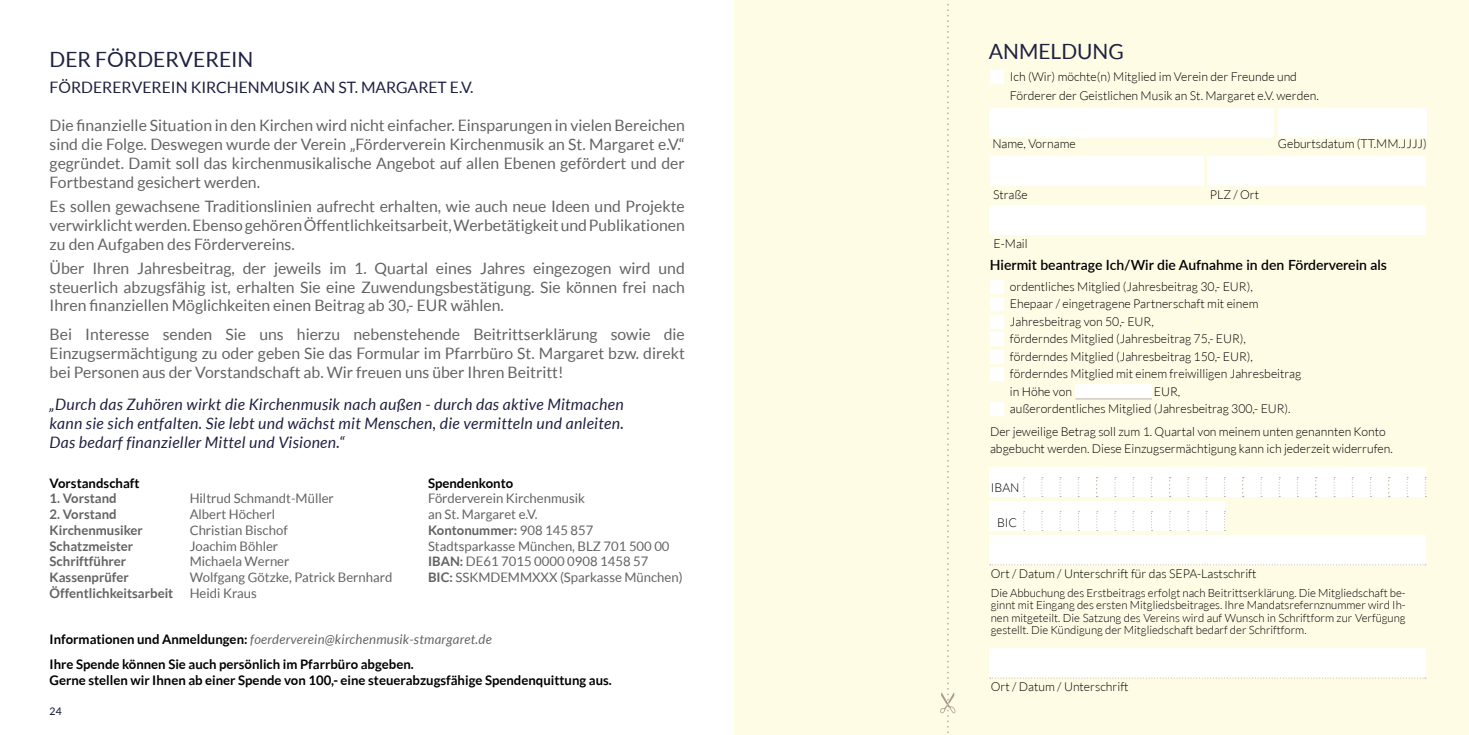
<style>
.page{position:relative;width:1469px;height:735px;background:#fff}
.page>*{position:absolute;margin:0;border:0;box-sizing:border-box;transform-origin:0 0}
.t1{font:21px "Lato";color:#1e2141}
.t2{font:15.75px/18.9px "Lato";color:#646363;text-align:justify}
.t3{font:italic 15.75px/18.9px "Lato";letter-spacing:.02em;color:#1e2141;text-align:justify}
.t4{font:15.75px "Lato";color:#1e2141}
.t5{font:600 14px "Lato";color:#000}
.t6{font:13.12px/15.8px "Lato";color:#646363}
.t7{font:700 13.12px/15.8px "Lato";color:#000}
.t8{font:700 13.12px "Lato";color:#646363}
.t9{font:italic 13.12px "Lato";letter-spacing:.02em;color:#646363}
.t10{font:300 12.25px/17.5px "Lato";color:#000}
.t11{font:300 11.38px/12.2px "Lato";color:#000;text-align:justify}
.t12{font:500 10.5px "Lato";color:#1e2141}
.s1{font-weight:700}
.s2{font-weight:700;font-style:normal;color:#000}
</style>
<div class="page">
<div style="left:734px;top:0;width:734px;height:734px;background:#fffce5"></div>
<div style="left:1278px;top:108px;width:149px;height:29px;background:#fff"></div>
<div style="left:989px;top:108px;width:284px;height:29px;background:#fff"></div>
<div style="left:990px;top:70px;width:13px;height:13px;background:#fff"></div>
<div style="left:990px;top:280px;width:13px;height:13px;background:#fff"></div>
<div style="left:990px;top:315px;width:13px;height:13px;background:#fff"></div>
<div style="left:990px;top:350px;width:13px;height:13px;background:#fff"></div>
<div style="left:990px;top:297px;width:13px;height:14px;background:#fff"></div>
<div style="left:990px;top:332px;width:13px;height:14px;background:#fff"></div>
<div style="left:990px;top:367px;width:13px;height:13px;background:#fff"></div>
<div style="left:990px;top:402px;width:13px;height:13px;background:#fff"></div>
<div style="left:989px;top:156px;width:214px;height:29px;background:#fff"></div>
<div style="left:989px;top:205px;width:436px;height:30px;background:#fff"></div>
<div style="left:1207px;top:156px;width:218px;height:29px;background:#fff"></div>
<div style="left:989px;top:467px;width:436px;height:29px;background:#fff"></div>
<div style="left:989px;top:501px;width:236px;height:29px;background:#fff"></div>
<div style="left:1075px;top:383px;width:76px;height:15px;background:#fff"></div>
<hr style="left:1075px;top:398px;width:76px;height:1px;background:#b9afa3">
<div style="left:989px;top:535px;width:436px;height:30px;background:#fff"></div>
<svg style="left:989px;top:564px;width:436px;height:1px"></svg>
<div style="left:989px;top:648px;width:436px;height:30px;background:#fff"></div>
<svg style="left:989px;top:677px;width:436px;height:1px"></svg>
<svg style="left:940px;top:4px;width:15px;height:731px"></svg>
<svg style="left:1023px;top:477px;width:1px;height:20px"></svg>
<svg style="left:1059px;top:477px;width:2px;height:20px"></svg>
<svg style="left:1077px;top:477px;width:2px;height:20px"></svg>
<svg style="left:1095px;top:477px;width:2px;height:20px"></svg>
<svg style="left:1023px;top:511px;width:1px;height:18px"></svg>
<svg style="left:1132px;top:477px;width:2px;height:20px"></svg>
<svg style="left:1150px;top:477px;width:2px;height:20px"></svg>
<svg style="left:1059px;top:511px;width:2px;height:17px"></svg>
<svg style="left:1168px;top:477px;width:2px;height:20px"></svg>
<svg style="left:1078px;top:511px;width:1px;height:18px"></svg>
<svg style="left:1205px;top:477px;width:2px;height:20px"></svg>
<svg style="left:1096px;top:511px;width:1px;height:18px"></svg>
<svg style="left:1223px;top:477px;width:2px;height:20px"></svg>
<svg style="left:1132px;top:511px;width:2px;height:18px"></svg>
<svg style="left:1241px;top:477px;width:2px;height:20px"></svg>
<svg style="left:1151px;top:511px;width:1px;height:18px"></svg>
<svg style="left:1260px;top:477px;width:2px;height:20px"></svg>
<svg style="left:1278px;top:477px;width:2px;height:20px"></svg>
<svg style="left:1296px;top:477px;width:2px;height:20px"></svg>
<svg style="left:1205px;top:511px;width:2px;height:18px"></svg>
<svg style="left:1224px;top:511px;width:1px;height:18px"></svg>
<svg style="left:1333px;top:477px;width:2px;height:20px"></svg>
<svg style="left:1351px;top:477px;width:2px;height:20px"></svg>
<svg style="left:1369px;top:477px;width:2px;height:20px"></svg>
<svg style="left:1406px;top:477px;width:2px;height:20px"></svg>
<svg style="left:1424px;top:477px;width:2px;height:20px"></svg>
<h1 class="t1" style="left:50px;top:47px;width:205px">DER FÖRDERVEREIN</h1>
<p class="t4" style="left:50px;top:79px;width:425px">FÖRDERERVEREIN KIRCHENMUSIK AN ST. MARGARET E.V.</p>
<p class="t2" style="left:50px;top:116px;width:636px">Die finanzielle Situation in den Kirchen wird nicht einfacher. Einsparungen in vielen Bereichen sind die Folge. Deswegen wurde der Verein „Förderverein Kirchenmusik an St. Margaret e.V.“ gegründet. Damit soll das kirchenmusikalische Angebot auf allen Ebenen gefördert und der Fortbestand gesichert werden.</p>
<p class="t2" style="left:50px;top:196px;width:637px">Es sollen gewachsene Traditionslinien aufrecht erhalten, wie auch neue Ideen und Projekte verwirklicht werden. Ebenso gehören Öffentlichkeitsarbeit, Werbetätigkeit und Publikationen zu den Aufgaben des Fördervereins.</p>
<p class="t2" style="left:50px;top:258px;width:636px">Über Ihren Jahresbeitrag, der jeweils im 1. Quartal eines Jahres eingezogen wird und steuerlich abzugsfähig ist, erhalten Sie eine Zuwendungsbestätigung. Sie können frei nach Ihren finanziellen Möglichkeiten einen Beitrag ab 30,- EUR wählen.</p>
<p class="t2" style="left:50px;top:325px;width:637px">Bei Interesse senden Sie uns hierzu nebenstehende Beitrittserklärung sowie die Einzugsermächtigung zu oder geben Sie das Formular im Pfarrbüro St. Margaret bzw. direkt bei Personen aus der Vorstandschaft ab. Wir freuen uns über Ihren Beitritt!</p>
<p class="t3" style="left:50px;top:395px;width:575px">„Durch das Zuhören wirkt die Kirchenmusik nach außen - durch das aktive Mitmachen kann sie sich entfalten. Sie lebt und wächst mit Menschen, die vermitteln und anleiten.<br>Das bedarf finanzieller Mittel und Visionen.“</p>
<p class="t7" style="left:50px;top:474px;width:91px">Vorstandschaft</p>
<p class="t8" style="left:50px;top:491px;width:69px">1. Vorstand</p>
<p class="t6" style="left:190px;top:490px;width:146px">Hiltrud Schmandt-Müller</p>
<p class="t8" style="left:50px;top:506px;width:69px">2. Vorstand</p>
<p class="t6" style="left:190px;top:506px;width:87px">Albert Höcherl</p>
<p class="t8" style="left:50px;top:522px;width:95px">Kirchenmusiker</p>
<p class="t6" style="left:190px;top:522px;width:100px">Christian Bischof</p>
<p class="t8" style="left:50px;top:538px;width:85px">Schatzmeister</p>
<p class="t6" style="left:190px;top:537px;width:90px">Joachim Böhler</p>
<p class="t8" style="left:50px;top:554px;width:78px">Schriftführer</p>
<p class="t6" style="left:190px;top:553px;width:101px">Michaela Werner</p>
<p class="t8" style="left:50px;top:569px;width:81px">Kassenprüfer</p>
<p class="t6" style="left:50px;top:569px;width:344px;text-indent:140px">Wolfgang Götzke, Patrick Bernhard<br><span class="s1">Öffentlichkeitsarbeit</span> Heidi Kraus</p>
<p class="t7" style="left:428px;top:474px;width:87px">Spendenkonto</p>
<p class="t6" style="left:428px;top:490px;width:256px">Förderverein Kirchenmusik<br>an St. Margaret e.V.<br><span class="s1">Kontonummer:</span> 908 145 857<br>Stadtsparkasse München, BLZ 701 500 00<br><span class="s1">IBAN:</span> DE61 7015 0000 0908 1458 57<br><span class="s1">BIC:</span> SSKMDEMMXXX (Sparkasse München)</p>
<p class="t9" style="left:50px;top:631px;width:443px"><span class="s2">Informationen und Anmeldungen:</span> foerderverein@kirchenmusik-stmargaret.de</p>
<p class="t7" style="left:50px;top:656px;width:563px">Ihre Spende können Sie auch persönlich im Pfarrbüro abgeben.<br>Gerne stellen wir Ihnen ab einer Spende von 100,- eine steuerabzugsfähige Spendenquittung aus.</p>
<p class="t12" style="left:50px;top:703px;width:14px">24</p>
<h1 class="t1" style="left:988px;top:39px;width:136px">ANMELDUNG</h1>
<p class="t10" style="left:1009px;top:67px;width:310px;line-height:18.9px">Ich (Wir) möchte(n) Mitglied im Verein der Freunde und<br>Förderer der Geistlichen Musik an St. Margaret e.V. werden.</p>
<p class="t10" style="left:992px;top:134px;width:85px">Name, Vorname</p>
<p class="t10" style="left:1277px;top:134px;width:150px">Geburtsdatum (TT.MM.JJJJ)</p>
<p class="t10" style="left:993px;top:186px;width:36px">Straße</p>
<p class="t10" style="left:1209px;top:186px;width:51px">PLZ / Ort</p>
<p class="t10" style="left:993px;top:235px;width:36px">E-Mail</p>
<p class="t5" style="left:990px;top:254px;width:398px">Hiermit beantrage Ich/Wir die Aufnahme in den Förderverein als</p>
<p class="t10" style="left:1009px;top:277px;width:293px">ordentliches Mitglied (Jahresbeitrag 30,- EUR),<br>Ehepaar / eingetragene Partnerschaft mit einem Jahresbeitrag von 50,- EUR,<br>förderndes Mitglied (Jahresbeitrag 75,- EUR), förderndes Mitglied (Jahresbeitrag 150,- EUR), förderndes Mitglied mit einem freiwilligen Jahresbeitrag in Höhe von</p>
<p class="t10" style="left:1009px;top:382px;width:282px;text-indent:144px">EUR,<br>außerordentliches Mitglied (Jahresbeitrag 300,- EUR).</p>
<p class="t10" style="left:990px;top:422px;width:404px">Der jeweilige Betrag soll zum 1. Quartal von meinem unten genannten Konto abgebucht werden. Diese Einzugsermächtigung kann ich jederzeit widerrufen.</p>
<p class="t10" style="left:990px;top:478px;width:30px">IBAN</p>
<p class="t10" style="left:997px;top:514px;width:22px">BIC</p>
<p class="t10" style="left:990px;top:564px;width:267px">Ort / Datum / Unterschrift für das SEPA-Lastschrift</p>
<p class="t11" style="left:990px;top:586px;width:416px">Die Abbuchung des Erstbeitrags erfolgt nach Beitrittserklärung. Die Mitgliedschaft be&shy;ginnt mit Eingang des ersten Mitgliedsbeitrages. Ihre Mandatsrefernznummer wird Ih&shy;nen mitgeteilt. Die Satzung des Vereins wird auf Wunsch in Schriftform zur Verfügung gestellt. Die Kündigung der Mitgliedschaft bedarf der Schriftform.</p>
<p class="t10" style="left:990px;top:677px;width:139px">Ort / Datum / Unterschrift</p>
</div>
